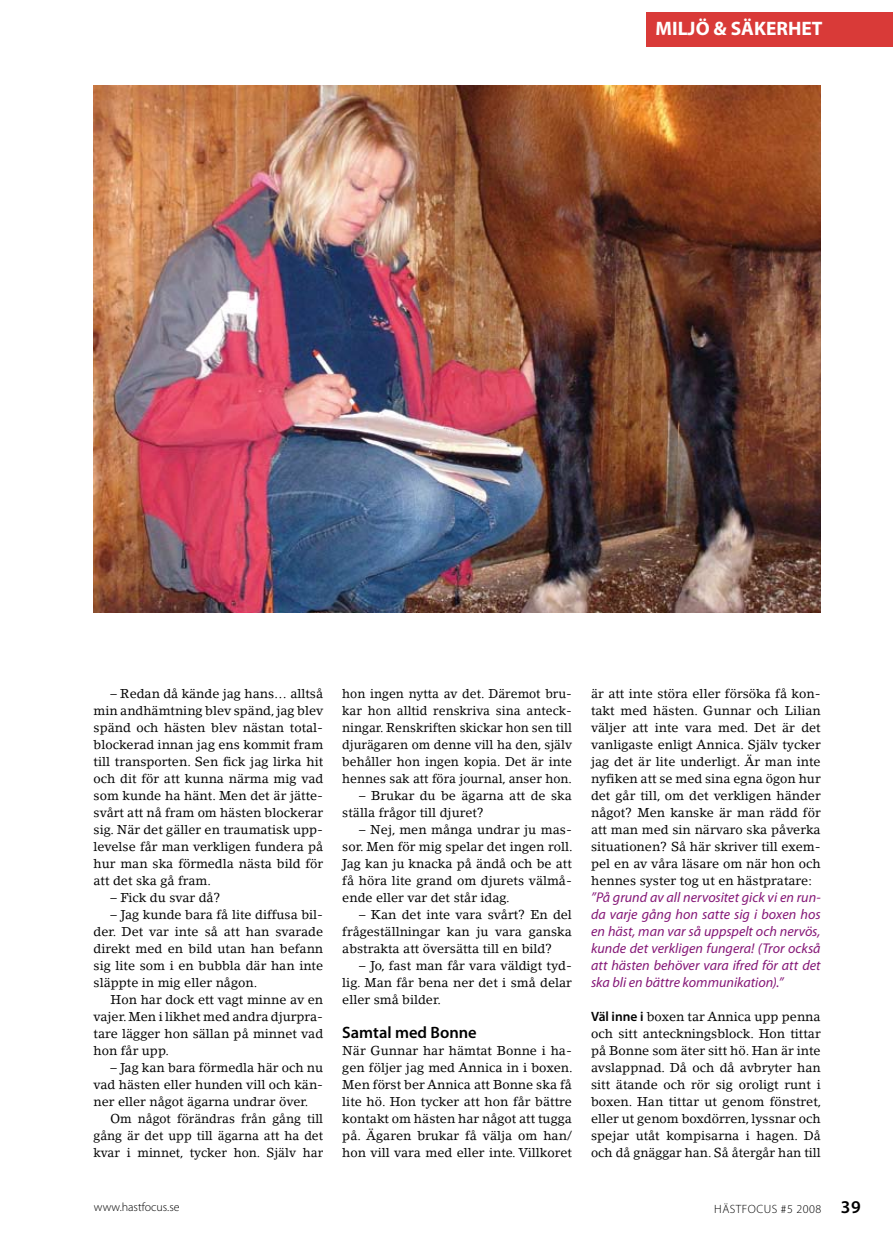
<style>
.page{position:relative;width:893px;height:1234px;background:#fff}
.page>*{position:absolute;margin:0;border:0;box-sizing:border-box;transform-origin:0 0}
.t1{font:700 19.5px "Myriad Pro";color:#fff}
.t2{font:600 16.5px "Myriad Pro";color:#000}
.t3{font:italic 14.1px/17px "Myriad Pro";color:#851777;text-align:justify}
.t4{font:12.75px/17px "Lino Letter";color:#000;text-align:justify}
.t5{font:300 12px "Myriad Pro";letter-spacing:.025em;color:#000}
.t6{font:300 12px "Myriad Pro";color:#000}
.s1{font-family:"Myriad Pro";font-weight:600;font-size:13.5px}
.s2{font-weight:600;font-size:18px}
</style>
<div class="page">
<div style="left:646px;top:12px;width:247px;height:34px;background:#d93a38"></div>
<img style="left:94px;top:85px;width:727px;height:527px">
<h1 class="t1" style="left:656px;top:18px;width:168px">MILJÖ &amp; SÄKERHET</h1>
<p class="t4" style="left:94px;top:684px;width:231px;text-indent:17px">– Redan då kände jag hans… alltså min andhämtning blev spänd, jag blev spänd och hästen blev nästan total&shy;blockerad innan jag ens kommit fram till transporten. Sen fick jag lirka hit och dit för att kunna närma mig vad som kunde ha hänt. Men det är jätte&shy;svårt att nå fram om hästen blockerar sig. När det gäller en traumatisk upp&shy;levelse får man verkligen fundera på hur man ska förmedla nästa bild för att det ska gå fram.</p>
<p class="t4" style="left:111px;top:888px;width:112px">– Fick du svar då?</p>
<p class="t4" style="left:94px;top:905px;width:231px;text-indent:17px">– Jag kunde bara få lite diffusa bil&shy;der. Det var inte så att han svarade direkt med en bild utan han befann sig lite som i en bubbla där han inte släppte in mig eller någon.</p>
<p class="t4" style="left:94px;top:990px;width:231px;text-indent:17px">Hon har dock ett vagt minne av en vajer. Men i likhet med andra djurpra&shy;tare lägger hon sällan på minnet vad hon får upp.</p>
<p class="t4" style="left:94px;top:1059px;width:231px;text-indent:17px">– Jag kan bara förmedla här och nu vad hästen eller hunden vill och kän&shy;ner eller något ägarna undrar över.</p>
<p class="t4" style="left:94px;top:1110px;width:231px;text-indent:17px">Om något förändras från gång till gång är det upp till ägarna att ha det kvar i minnet, tycker hon. Själv har</p>
<p class="t4" style="left:342px;top:684px;width:231px">hon ingen nytta av det. Däremot bru&shy;kar hon alltid renskriva sina anteck&shy;ningar. Renskriften skickar hon sen till djurägaren om denne vill ha den, själv behåller hon ingen kopia. Det är inte hennes sak att föra journal, anser hon.</p>
<p class="t4" style="left:342px;top:786px;width:231px;text-indent:17px">– Brukar du be ägarna att de ska ställa frågor till djuret?</p>
<p class="t4" style="left:342px;top:820px;width:232px;text-indent:17px">– Nej, men många undrar ju mas&shy;sor. Men för mig spelar det ingen roll.<br>Jag kan ju knacka på ändå och be att få höra lite grand om djurets välmå&shy;ende eller var det står idag.</p>
<p class="t4" style="left:342px;top:905px;width:231px;text-indent:17px">– Kan det inte vara svårt? En del frågeställningar kan ju vara ganska abstrakta att översätta till en bild?</p>
<p class="t4" style="left:342px;top:956px;width:231px;text-indent:17px">– Jo, fast man får vara väldigt tyd&shy;lig. Man får bena ner det i små delar eller små bilder.</p>
<p class="t2" style="left:342px;top:1023px;width:136px">Samtal med Bonne</p>
<p class="t4" style="left:342px;top:1042px;width:232px">När Gunnar har hämtat Bonne i ha&shy;gen följer jag med Annica in i boxen.<br>Men först ber Annica att Bonne ska få lite hö. Hon tycker att hon får bättre kontakt om hästen har något att tugga på. Ägaren brukar få välja om han/ hon vill vara med eller inte. Villkoret</p>
<p class="t4" style="left:591px;top:684px;width:231px">är att inte störa eller försöka få kon&shy;takt med hästen. Gunnar och Lilian väljer att inte vara med. Det är det vanligaste enligt Annica. Själv tycker jag det är lite underligt. Är man inte nyfiken att se med sina egna ögon hur det går till, om det verkligen händer något? Men kanske är man rädd för att man med sin närvaro ska påverka situationen? Så här skriver till exem&shy;pel en av våra läsare om när hon och hennes syster tog ut en hästpratare:</p>
<p class="t3" style="left:591px;top:889px;width:231px">”På grund av all nervositet gick vi en run&shy;da varje gång hon satte sig i boxen hos en häst, man var så uppspelt och nervös, kunde det verkligen fungera! (Tror också att hästen behöver vara ifred för att det ska bli en bättre kommunikation).”</p>
<p class="t4" style="left:591px;top:1007px;width:232px"><span class="s1">Väl inne i</span> boxen tar Annica upp penna och sitt anteckningsblock. Hon tittar på Bonne som äter sitt hö. Han är inte avslappnad. Då och då avbryter han sitt ätande och rör sig oroligt runt i boxen. Han tittar ut genom fönstret, eller ut genom boxdörren, lyssnar och spejar utåt kompisarna i hagen. Då och då gnäggar han. Så återgår han till</p>
<p class="t6" style="left:94px;top:1199px;width:87px">www.hastfocus.se</p>
<p class="t5" style="left:714px;top:1202px;width:148px">HÄSTFOCUS #5 2008 <span class="s2">39</span></p>
</div>
